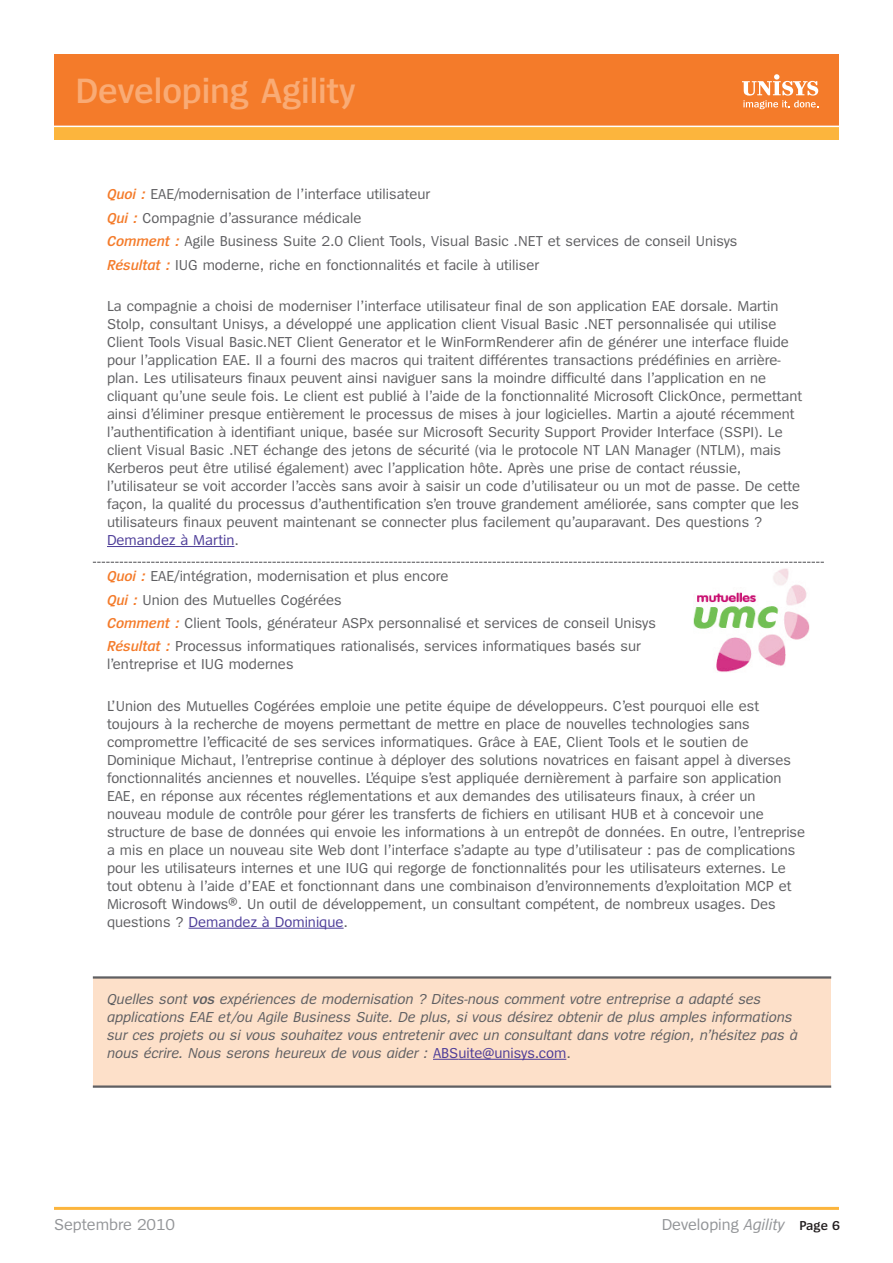
<style>
.page{position:relative;width:893px;height:1263px;background:#fff}
.page>*{position:absolute;margin:0;border:0;box-sizing:border-box;transform-origin:0 0}
.t1{font:600 36.6px "Spiegel";letter-spacing:-.005em;color:#f9ab75}
.t2{font:16.5px "Spiegel";letter-spacing:-.005em;color:#939598}
.t3{font:15px/18px "Spiegel";color:#5f5f62}
.t4{font:italic 15px/18px "Spiegel";color:#5f5f62}
.s1{font-weight:600;font-style:italic;color:#f47b2a}
.s2{color:#4d3c98}
.s3{font-weight:600}
.s4{font-style:normal;color:#4d3c98}
.s5{font-style:normal}
.s6{font-style:italic}
.s7{font-weight:600;font-size:13.5px;color:#231f20}
</style>
<div class="page">
<div style="left:54px;top:112px;width:784px;height:28px;background:#fcb53d"></div>
<div style="left:54px;top:54px;width:784px;height:72px;background:#f47b2a"></div>
<svg style="left:742px;top:74px;width:76px;height:35px"></svg>
<hr style="left:54px;top:126px;width:786px;height:1px;background:#fff">
<hr style="left:54px;top:1207px;width:785px;height:3px;background:#fcb53d">
<div style="left:93px;top:978px;width:738px;height:107px;background:#fde0c9"></div>
<hr style="left:93px;top:976px;width:738px;height:2px;background:#5f5f62">
<hr style="left:93px;top:1085px;width:738px;height:3px;background:#5f5f62">
<hr style="left:107px;top:546px;width:127px;height:1px;background:#4d3c98">
<hr style="left:189px;top:928px;width:155px;height:1px;background:#4d3c98">
<img style="left:693px;top:568px;width:116px;height:104px">
<svg style="left:433px;top:1059px;width:25px;height:1px"></svg>
<hr style="left:458px;top:1059px;width:108px;height:1px;background:#4d3c98">
<svg style="left:93px;top:562px;width:731px;height:1px"></svg>
<h1 class="t1" style="left:75px;top:78px;width:282px">Developing Agility</h1>
<p class="t3" style="left:107px;top:184px;width:632px;line-height:23.4px"><span class="s1">Quoi :</span> EAE/modernisation de l’interface utilisateur<br><span class="s1">Qui :</span> Compagnie d’assurance médicale<br><span class="s1">Comment :</span> Agile Business Suite 2.0 Client Tools, Visual Basic .NET et services de conseil Unisys <span class="s1">Résultat :</span> IUG moderne, riche en fonctionnalités et facile à utiliser</p>
<p class="t3" style="left:107px;top:298px;width:697px">La compagnie a choisi de moderniser l’interface utilisateur final de son application EAE dorsale. Martin Stolp, consultant Unisys, a développé une application client Visual Basic .NET personnalisée qui utilise Client Tools Visual Basic.NET Client Generator et le WinFormRenderer afin de générer une interface fluide pour l’application EAE. Il a fourni des macros qui traitent différentes transactions prédéfinies en arrière&shy;plan. Les utilisateurs finaux peuvent ainsi naviguer sans la moindre difficulté dans l’application en ne cliquant qu’une seule fois. Le client est publié à l’aide de la fonctionnalité Microsoft ClickOnce, permettant ainsi d’éliminer presque entièrement le processus de mises à jour logicielles. Martin a ajouté récemment l’authentification à identifiant unique, basée sur Microsoft Security Support Provider Interface (SSPI). Le client Visual Basic .NET échange des jetons de sécurité (via le protocole NT LAN Manager (NTLM), mais Kerberos peut être utilisé également) avec l’application hôte. Après une prise de contact réussie, l’utilisateur se voit accorder l’accès sans avoir à saisir un code d’utilisateur ou un mot de passe. De cette façon, la qualité du processus d’authentification s’en trouve grandement améliorée, sans compter que les utilisateurs finaux peuvent maintenant se connecter plus facilement qu’auparavant. Des questions ?<br><span class="s2">Demandez à Martin</span>.</p>
<p class="t3" style="left:107px;top:565px;width:551px;line-height:23.4px"><span class="s1">Quoi :</span> EAE/intégration, modernisation et plus encore<br><span class="s1">Qui :</span> Union des Mutuelles Cogérées<br><span class="s1">Comment :</span> Client Tools, générateur ASPx personnalisé et services de conseil Unisys <span class="s1">Résultat :</span> Processus informatiques rationalisés, services informatiques basés sur</p>
<p class="t3" style="left:107px;top:656px;width:188px">l’entreprise et IUG modernes</p>
<p class="t3" style="left:107px;top:698px;width:700px">L’Union des Mutuelles Cogérées emploie une petite équipe de développeurs. C’est pourquoi elle est toujours à la recherche de moyens permettant de mettre en place de nouvelles technologies sans compromettre l’efficacité de ses services informatiques. Grâce à EAE, Client Tools et le soutien de Dominique Michaut, l’entreprise continue à déployer des solutions novatrices en faisant appel à diverses fonctionnalités anciennes et nouvelles. L’équipe s’est appliquée dernièrement à parfaire son application EAE, en réponse aux récentes réglementations et aux demandes des utilisateurs finaux, à créer un nouveau module de contrôle pour gérer les transferts de fichiers en utilisant HUB et à concevoir une structure de base de données qui envoie les informations à un entrepôt de données. En outre, l’entreprise a mis en place un nouveau site Web dont l’interface s’adapte au type d’utilisateur : pas de complications pour les utilisateurs internes et une IUG qui regorge de fonctionnalités pour les utilisateurs externes. Le tout obtenu à l’aide d’EAE et fonctionnant dans une combinaison d’environnements d’exploitation MCP et Microsoft Windows®. Un outil de développement, un consultant compétent, de nombreux usages. Des questions ? <span class="s2">Demandez à Dominique</span>.</p>
<p class="t4" style="left:107px;top:991px;width:692px">Quelles sont <span class="s3">vos</span> expériences de modernisation ? Dites-nous comment votre entreprise a adapté ses applications EAE et/ou Agile Business Suite. De plus, si vous désirez obtenir de plus amples informations sur ces projets ou si vous souhaitez vous entretenir avec un consultant dans votre région, n’hésitez pas à nous écrire. Nous serons heureux de vous aider : <span class="s4">ABSuite@unisys.com</span><span class="s5">.</span></p>
<p class="t2" style="left:54px;top:1218px;width:123px">Septembre 2010</p>
<p class="t2" style="left:662px;top:1218px;width:180px">Developing <span class="s6">Agility</span> <span class="s7">Page 6</span></p>
</div>
